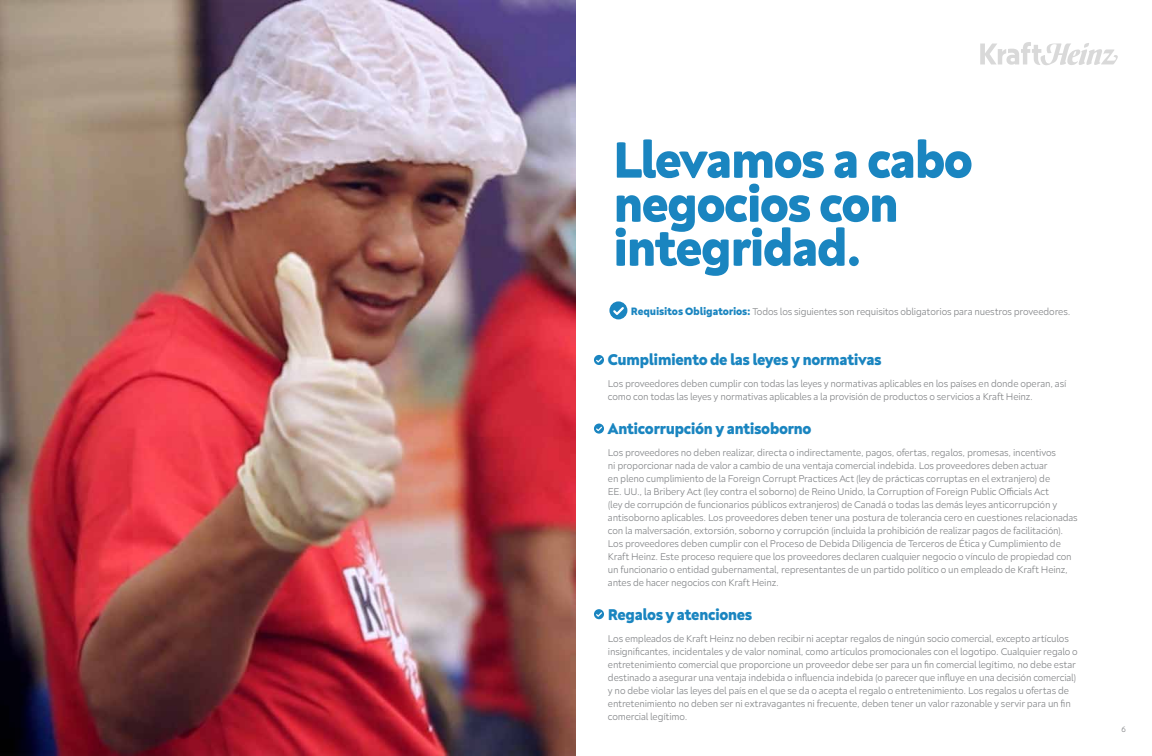
<style>
.page{position:relative;width:1152px;height:756px;background:#fff}
.page>*{position:absolute;margin:0;border:0;box-sizing:border-box;transform-origin:0 0}
.t1{font:800 52px/44px "Neufreit";letter-spacing:-.035em;color:#1a85c0}
.t2{font:800 16px "Neufreit";letter-spacing:-.025em;color:#1a85c0}
.t3{font:300 10px/13px "Neufreit";letter-spacing:-.01em;color:#808285}
.t4{font:300 8px "Neufreit";color:#808285}
.s1{font-weight:800;font-size:11px;color:#1a85c0}
</style>
<div class="page">
<svg style="left:980px;top:42px;width:138px;height:23px"></svg>
<img style="left:0;top:0;width:576px;height:756px">
<svg style="left:609px;top:301px;width:18px;height:18px"></svg>
<svg style="left:594px;top:424px;width:10px;height:10px"></svg>
<svg style="left:594px;top:609px;width:10px;height:10px"></svg>
<svg style="left:594px;top:355px;width:10px;height:10px"></svg>
<h1 class="t1" style="left:613px;top:137px;width:362px">Llevamos a cabo negocios con integridad.</h1>
<p class="t3" style="left:631px;top:305px;width:441px"><span class="s1">Requisitos Obligatorios:</span> Todos los siguientes son requisitos obligatorios para nuestros proveedores.</p>
<h2 class="t2" style="left:608px;top:350px;width:275px">Cumplimiento de las leyes y normativas</h2>
<p class="t3" style="left:608px;top:377px;width:460px">Los proveedores deben cumplir con todas las leyes y normativas aplicables en los países en donde operan, así como con todas las leyes y normativas aplicables a la provisión de productos o servicios a Kraft Heinz.</p>
<h2 class="t2" style="left:608px;top:419px;width:205px">Anticorrupción y antisoborno</h2>
<p class="t3" style="left:608px;top:446px;width:471px">Los proveedores no deben realizar, directa o indirectamente, pagos, ofertas, regalos, promesas, incentivos<br>ni proporcionar nada de valor a cambio de una ventaja comercial indebida. Los proveedores deben actuar<br>en pleno cumplimiento de la Foreign Corrupt Practices Act (ley de prácticas corruptas en el extranjero) de<br>EE. UU., la Bribery Act (ley contra el soborno) de Reino Unido, la Corruption of Foreign Public Officials Act<br>(ley de corrupción de funcionarios públicos extranjeros) de Canadá o todas las demás leyes anticorrupción y antisoborno aplicables. Los proveedores deben tener una postura de tolerancia cero en cuestiones relacionadas con la malversación, extorsión, soborno y corrupción (incluida la prohibición de realizar pagos de facilitación).<br>Los proveedores deben cumplir con el Proceso de Debida Diligencia de Terceros de Ética y Cumplimiento de Kraft Heinz. Este proceso requiere que los proveedores declaren cualquier negocio o vínculo de propiedad con un funcionario o entidad gubernamental, representantes de un partido político o un empleado de Kraft Heinz, antes de hacer negocios con Kraft Heinz.</p>
<h2 class="t2" style="left:608px;top:605px;width:146px">Regalos y atenciones</h2>
<p class="t3" style="left:608px;top:632px;width:471px">Los empleados de Kraft Heinz no deben recibir ni aceptar regalos de ningún socio comercial, excepto artículos insignificantes, incidentales y de valor nominal, como artículos promocionales con el logotipo. Cualquier regalo o entretenimiento comercial que proporcione un proveedor debe ser para un fin comercial legítimo, no debe estar destinado a asegurar una ventaja indebida o influencia indebida (o parecer que influye en una decisión comercial) y no debe violar las leyes del país en el que se da o acepta el regalo o entretenimiento. Los regalos u ofertas de entretenimiento no deben ser ni extravagantes ni frecuente, deben tener un valor razonable y servir para un fin comercial legítimo.</p>
<p class="t4" style="left:1121px;top:725px;width:6px">6</p>
</div>
